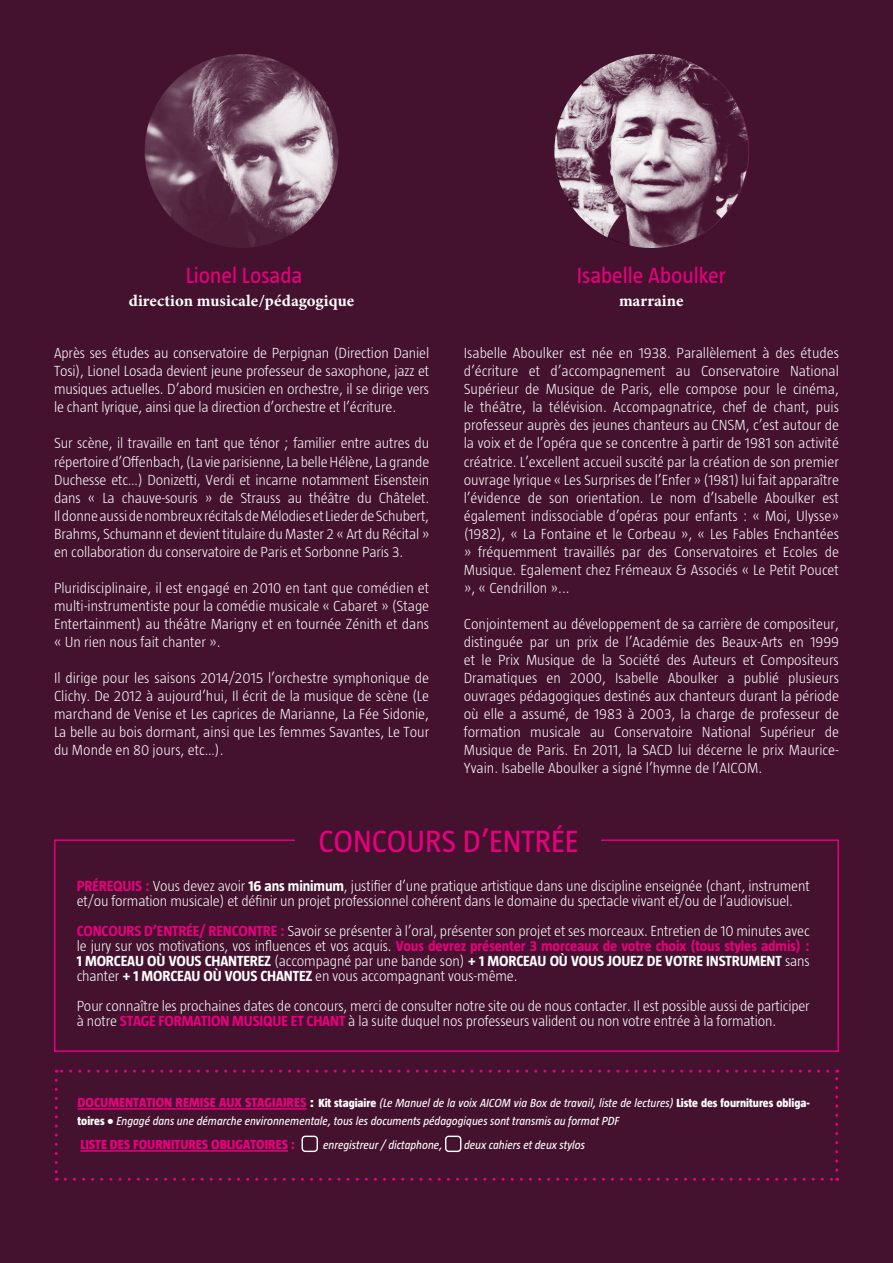
<style>
.page{position:relative;width:893px;height:1263px;background:#44122e}
.page>*{position:absolute;margin:0;border:0;box-sizing:border-box;transform-origin:0 0}
.t1{font:31.5px "Taz";color:#e6007d}
.t2{font:22.5px "Taz";color:#e6007d}
.t3{font:16.5px "Minion Variable Concept";color:#fff}
.t4{font:300 15px/18px "Taz";letter-spacing:-.01em;color:#fff;text-align:justify}
.t5{font:800 13.5px "Taz";color:#e6007d}
.t6{font:italic 12px/18px "Taz";color:#fff}
.s1{font-weight:700;color:#e6007d}
.s2{font-weight:700}
.s3{font-weight:800;font-style:normal;font-size:13.5px;color:#e6007d}
.s4{font-weight:800;font-style:normal;font-size:13.5px}
.s5{font-weight:800;font-style:normal}
</style>
<div class="page">
<div style="left:54px;top:839px;width:785px;height:213px;border:2px solid #e6007d"></div>
<div style="left:295px;top:831px;width:305px;height:16px;background:#44122e"></div>
<svg style="left:145px;top:54px;width:194px;height:194px;background:#826073"></svg>
<svg style="left:555px;top:54px;width:194px;height:194px"></svg>
<svg style="left:55px;top:1080px;width:3px;height:101px"></svg>
<svg style="left:65px;top:1178px;width:773px;height:3px"></svg>
<svg style="left:835px;top:1070px;width:3px;height:100px"></svg>
<svg style="left:56px;top:1070px;width:772px;height:3px"></svg>
<hr style="left:78px;top:1108px;width:228px;height:2px;background:#e6007d">
<hr style="left:80px;top:1150px;width:208px;height:2px;background:#e6007d">
<div style="left:302px;top:1135px;width:16px;height:17px;border:1px solid #fff;border-radius:3px"></div>
<div style="left:445px;top:1135px;width:16px;height:17px;border:1px solid #fff;border-radius:3px"></div>
<h2 class="t2" style="left:186px;top:263px;width:118px">Lionel Losada</h2>
<p class="t3" style="left:129px;top:289px;width:227px">direction musicale/pédagogique</p>
<p class="t4" style="left:54px;top:344px;width:377px">Après ses études au conservatoire de Perpignan (Direction Daniel Tosi), Lionel Losada devient jeune professeur de saxophone, jazz et musiques actuelles. D’abord musicien en orchestre, il se dirige vers le chant lyrique, ainsi que la direction d’orchestre et l’écriture.</p>
<p class="t4" style="left:54px;top:434px;width:377px">Sur scène, il travaille en tant que ténor ; familier entre autres du répertoire d’Offenbach, (La vie parisienne, La belle Hélène, La grande Duchesse etc…) Donizetti, Verdi et incarne notamment Eisenstein dans « La chauve-souris » de Strauss au théâtre du Châtelet.<br>Il donne aussi de nombreux récitals de Mélodies et Lieder de Schubert, Brahms, Schumann et devient titulaire du Master 2 « Art du Récital » en collaboration du conservatoire de Paris et Sorbonne Paris 3.</p>
<p class="t4" style="left:54px;top:578px;width:377px">Pluridisciplinaire, il est engagé en 2010 en tant que comédien et multi-instrumentiste pour la comédie musicale « Cabaret » (Stage Entertainment) au théâtre Marigny et en tournée Zénith et dans « Un rien nous fait chanter ».</p>
<p class="t4" style="left:54px;top:668px;width:377px">Il dirige pour les saisons 2014/2015 l’orchestre symphonique de Clichy. De 2012 à aujourd’hui, Il écrit de la musique de scène (Le marchand de Venise et Les caprices de Marianne, La Fée Sidonie, La belle au bois dormant, ainsi que Les femmes Savantes, Le Tour du Monde en 80 jours, etc…).</p>
<h2 class="t2" style="left:577px;top:263px;width:151px">Isabelle Aboulker</h2>
<p class="t3" style="left:619px;top:289px;width:66px">marraine</p>
<p class="t4" style="left:464px;top:344px;width:377px">Isabelle Aboulker est née en 1938. Parallèlement à des études d’écriture et d’accompagnement au Conservatoire National Supérieur de Musique de Paris, elle compose pour le cinéma, le théâtre, la télévision. Accompagnatrice, chef de chant, puis professeur auprès des jeunes chanteurs au CNSM, c’est autour de la voix et de l’opéra que se concentre à partir de 1981 son activité créatrice. L’excellent accueil suscité par la création de son premier ouvrage lyrique « Les Surprises de l’Enfer » (1981) lui fait apparaître l’évidence de son orientation. Le nom d’Isabelle Aboulker est également indissociable d’opéras pour enfants : « Moi, Ulysse» (1982), « La Fontaine et le Corbeau », « Les Fables Enchantées » fréquemment travaillés par des Conservatoires et Ecoles de Musique. Egalement chez Frémeaux &amp; Associés « Le Petit Poucet », « Cendrillon »...</p>
<p class="t4" style="left:464px;top:614px;width:377px">Conjointement au développement de sa carrière de compositeur, distinguée par un prix de l’Académie des Beaux-Arts en 1999 et le Prix Musique de la Société des Auteurs et Compositeurs Dramatiques en 2000, Isabelle Aboulker a publié plusieurs ouvrages pédagogiques destinés aux chanteurs durant la période où elle a assumé, de 1983 à 2003, la charge de professeur de formation musicale au Conservatoire National Supérieur de Musique de Paris. En 2011, la SACD lui décerne le prix Maurice-Yvain. Isabelle Aboulker a signé l’hymne de l’AICOM.</p>
<h1 class="t1" style="left:318px;top:823px;width:261px">CONCOURS D’ENTRÉE</h1>
<p class="t4" style="left:77px;top:878px;width:735px;line-height:15px"><span class="s1">PRÉREQUIS :</span> Vous devez avoir <span class="s2">16 ans minimum</span>, justifier d’une pratique artistique dans une discipline enseignée (chant, instrument et/ou formation musicale) et définir un projet professionnel cohérent dans le domaine du spectacle vivant et/ou de l’audiovisuel.</p>
<p class="t4" style="left:77px;top:923px;width:735px;line-height:15px"><span class="s1">CONCOURS D’ENTRÉE/ RENCONTRE :</span> Savoir se présenter à l’oral, présenter son projet et ses morceaux. Entretien de 10 minutes avec le jury sur vos motivations, vos influences et vos acquis. <span class="s1">Vous devrez présenter 3 morceaux de votre choix (tous styles admis) :<br></span><span class="s2">1 MORCEAU OÙ VOUS CHANTEREZ</span> (accompagné par une bande son) <span class="s2">+ 1 MORCEAU OÙ VOUS JOUEZ DE VOTRE INSTRUMENT</span> sans chanter <span class="s2">+ 1 MORCEAU OÙ VOUS CHANTEZ</span> en vous accompagnant vous-même.</p>
<p class="t4" style="left:77px;top:998px;width:735px;line-height:15px">Pour connaître les prochaines dates de concours, merci de consulter notre site ou de nous contacter. Il est possible aussi de participer à notre <span class="s1">STAGE FORMATION MUSIQUE ET CHANT</span> à la suite duquel nos professeurs valident ou non votre entrée à la formation.</p>
<p class="t6" style="left:78px;top:1094px;width:734px"><span class="s3">DOCUMENTATION REMISE AUX STAGIAIRES</span> <span class="s4">:</span> <span class="s5">Kit stagiaire</span> (Le Manuel de la voix AICOM via Box de travail, liste de lectures) <span class="s5">Liste des fournitures obliga&shy;toires •</span> Engagé dans une démarche environnementale, tous les documents pédagogiques sont transmis au format PDF</p>
<p class="t5" style="left:80px;top:1137px;width:216px">LISTE DES FOURNITURES OBLIGATOIRES :</p>
<p class="t6" style="left:323px;top:1136px;width:121px">enregistreur / dictaphone,</p>
<p class="t6" style="left:464px;top:1136px;width:123px">deux cahiers et deux stylos</p>
</div>
